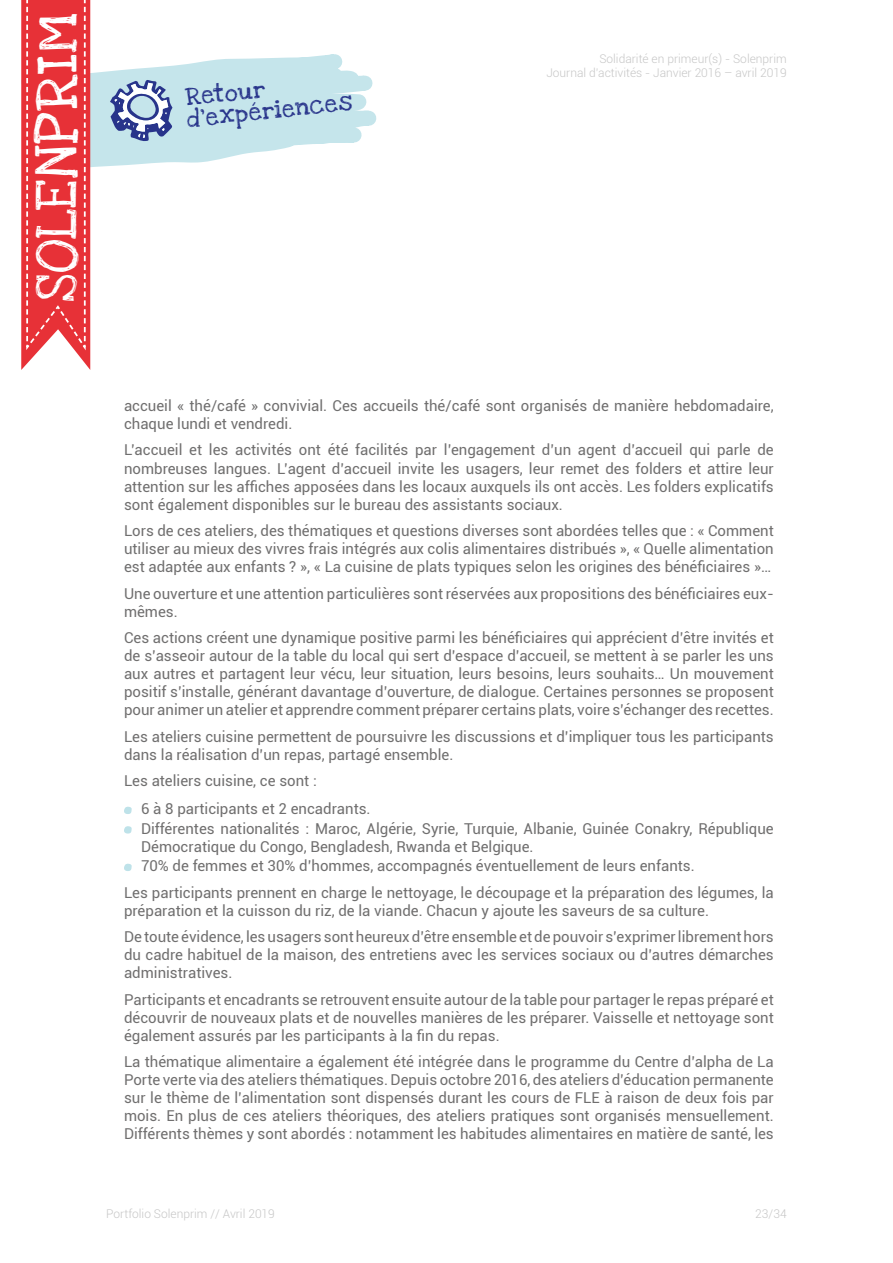
<style>
.page{position:relative;width:893px;height:1263px;background:#fff}
.page>*{position:absolute;margin:0;border:0;box-sizing:border-box;transform-origin:0 0}
.Titre_H2{font:43.2px "Love Ya Like A Sister";letter-spacing:.02em;color:#fff}
.Titre_h1{font:18px/21.6px "Love Ya Like A Sister";color:#28348b}
.Manuscrit{font:15px/18px "Roboto";color:#706f6f;text-align:justify}
.t1{font:300 12px/14.4px "Roboto";color:#c6c6c6;text-align:right}
</style>
<div class="page">
<svg style="left:90px;top:46px;width:287px;height:127px"></svg>
<svg style="left:110px;top:80px;width:62px;height:61px"></svg>
<svg style="left:21px;top:0;width:69px;height:370px;background:#e9494e"></svg>
<svg style="left:124px;top:807px;width:8px;height:7px"></svg>
<svg style="left:124px;top:826px;width:8px;height:8px"></svg>
<svg style="left:124px;top:864px;width:8px;height:7px"></svg>
<p class="Titre_H2" style="left:21px;top:302px;width:290px;rotate:-90deg">SOLENPRIM</p>
<p class="Titre_h1" style="left:184px;top:87px;width:167px;rotate:-6deg">Retour d’expériences</p>
<p class="t1" style="left:546px;top:51px;width:242px">Solidarité en primeur(s) - Solenprim<br>Journal d’activités - Janvier 2016 – avril 2019</p>
<p class="Manuscrit" style="left:124px;top:396px;width:651px">accueil « thé/café » convivial. Ces accueils thé/café sont organisés de manière hebdomadaire, chaque lundi et vendredi.</p>
<p class="Manuscrit" style="left:124px;top:441px;width:651px">L’accueil et les activités ont été facilités par l’engagement d’un agent d’accueil qui parle de nombreuses langues. L’agent d’accueil invite les usagers, leur remet des folders et attire leur attention sur les affiches apposées dans les locaux auxquels ils ont accès. Les folders explicatifs sont également disponibles sur le bureau des assistants sociaux.</p>
<p class="Manuscrit" style="left:124px;top:521px;width:651px">Lors de ces ateliers, des thématiques et questions diverses sont abordées telles que : « Comment utiliser au mieux des vivres frais intégrés aux colis alimentaires distribués », « Quelle alimentation est adaptée aux enfants ? », « La cuisine de plats typiques selon les origines des bénéficiaires »…</p>
<p class="Manuscrit" style="left:124px;top:584px;width:651px">Une ouverture et une attention particulières sont réservées aux propositions des bénéficiaires eux&shy;mêmes.</p>
<p class="Manuscrit" style="left:124px;top:628px;width:651px">Ces actions créent une dynamique positive parmi les bénéficiaires qui apprécient d’être invités et de s’asseoir autour de la table du local qui sert d’espace d’accueil, se mettent à se parler les uns aux autres et partagent leur vécu, leur situation, leurs besoins, leurs souhaits… Un mouvement positif s’installe, générant davantage d’ouverture, de dialogue. Certaines personnes se proposent pour animer un atelier et apprendre comment préparer certains plats, voire s’échanger des recettes.</p>
<p class="Manuscrit" style="left:124px;top:727px;width:651px">Les ateliers cuisine permettent de poursuivre les discussions et d’impliquer tous les participants dans la réalisation d’un repas, partagé ensemble.</p>
<p class="Manuscrit" style="left:124px;top:771px;width:194px">Les ateliers cuisine, ce sont :</p>
<p class="Manuscrit" style="left:141px;top:799px;width:231px">6 à 8 participants et 2 encadrants.</p>
<p class="Manuscrit" style="left:141px;top:819px;width:634px">Différentes nationalités : Maroc, Algérie, Syrie, Turquie, Albanie, Guinée Conakry, République<br>Démocratique du Congo, Bengladesh, Rwanda et Belgique.</p>
<p class="Manuscrit" style="left:141px;top:856px;width:555px">70% de femmes et 30% d’hommes, accompagnés éventuellement de leurs enfants.</p>
<p class="Manuscrit" style="left:124px;top:883px;width:651px">Les participants prennent en charge le nettoyage, le découpage et la préparation des légumes, la préparation et la cuisson du riz, de la viande. Chacun y ajoute les saveurs de sa culture.</p>
<p class="Manuscrit" style="left:124px;top:927px;width:651px">De toute évidence, les usagers sont heureux d’être ensemble et de pouvoir s’exprimer librement hors du cadre habituel de la maison, des entretiens avec les services sociaux ou d’autres démarches administratives.</p>
<p class="Manuscrit" style="left:124px;top:990px;width:651px">Participants et encadrants se retrouvent ensuite autour de la table pour partager le repas préparé et découvrir de nouveaux plats et de nouvelles manières de les préparer. Vaisselle et nettoyage sont également assurés par les participants à la fin du repas.</p>
<p class="Manuscrit" style="left:124px;top:1052px;width:651px">La thématique alimentaire a également été intégrée dans le programme du Centre d’alpha de La Porte verte via des ateliers thématiques. Depuis octobre 2016, des ateliers d’éducation permanente sur le thème de l’alimentation sont dispensés durant les cours de FLE à raison de deux fois par mois. En plus de ces ateliers théoriques, des ateliers pratiques sont organisés mensuellement.<br>Différents thèmes y sont abordés : notamment les habitudes alimentaires en matière de santé, les</p>
<p class="t1" style="left:106px;top:1206px;width:170px">Portfolio Solenprim // Avril 2019</p>
<p class="t1" style="left:755px;top:1206px;width:33px">23/34</p>
</div>
